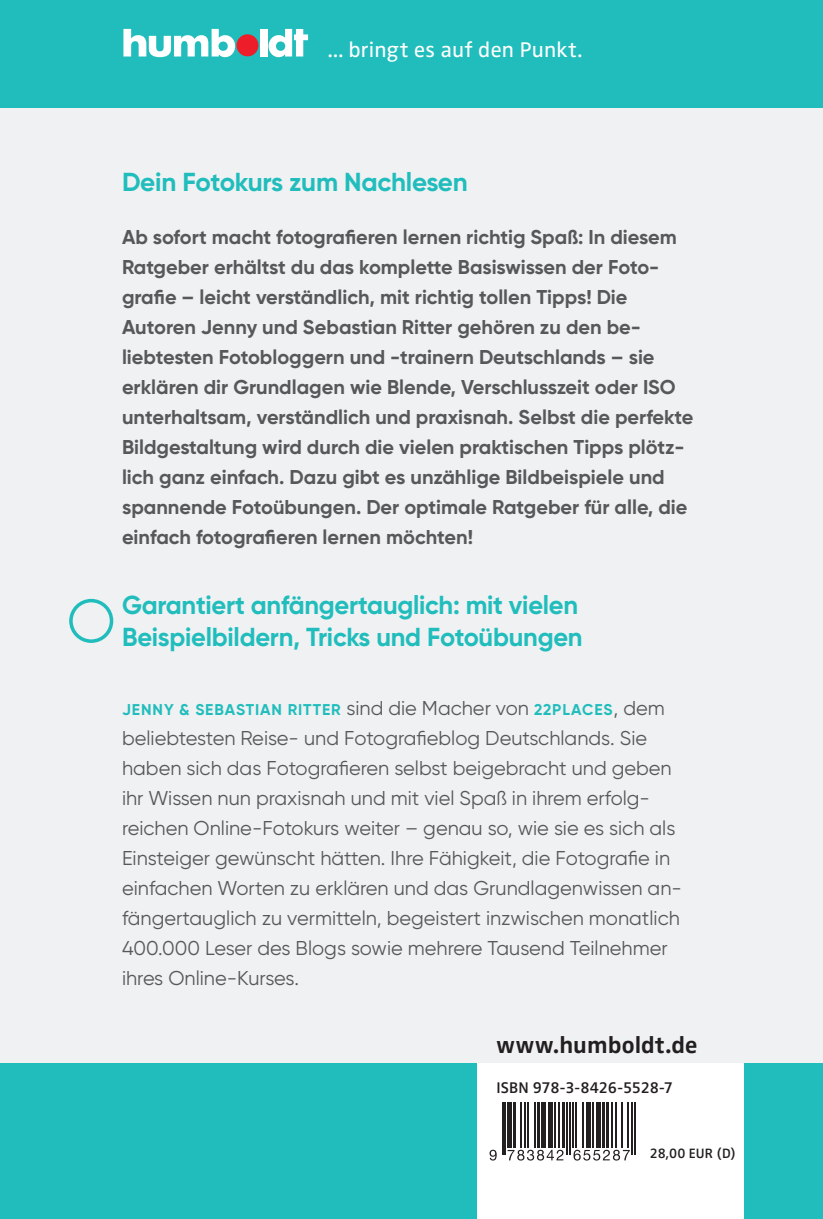
<style>
.page{position:relative;width:823px;height:1219px;background:#fff}
.page>*{position:absolute;margin:0;border:0;box-sizing:border-box;transform-origin:0 0}
._00_U4_Zwischenübers{font:700 26px/31.2px "Gilroy";letter-spacing:-.01em;color:#21bdbd}
._00_U4_Headline{font:700 26px "Gilroy";letter-spacing:-.01em;color:#21bdbd}
._00_U4_www{font:700 24px "Zwo Pro";letter-spacing:.005em;color:#231f20}
._00_U4_Claim{font:22px "Zwo Pro";letter-spacing:.01em;color:#fff}
._00_U4_Fließtext{font:700 20px/30px "Gilroy";color:#57585a}
._00_U4_Autorentext{font:20px/30px "Gilroy";color:#57585a}
.t1{font:600 16px "Zwo Pro";letter-spacing:-.015em;color:#231f20}
._00_U4_Autorentext-2{font:700 15.6px "Gilroy";letter-spacing:.06em;color:#21bdbd}
.t2{font:600 14px "Zwo Pro";letter-spacing:.005em;color:#231f20}
.s1{font-weight:400;font-size:20px;color:#57585a}
</style>
<div class="page">
<div style="left:0;top:0;width:822px;height:1219px;background:#f0f1f2"></div>
<div style="left:0;top:0;width:822px;height:108px;background:#21bdbd"></div>
<div style="left:0;top:1063px;width:822px;height:156px;background:#21bdbd"></div>
<div style="left:476px;top:1063px;width:267px;height:156px;background:#fff"></div>
<svg style="left:69px;top:599px;width:44px;height:44px"></svg>
<div style="left:236px;top:34px;width:22px;height:22px;background:#ee1d2a;border-radius:50%"></div>
<svg style="left:123px;top:29px;width:112px;height:28px"></svg>
<div style="left:260px;top:29px;width:7px;height:27px;background:#fff"></div>
<svg style="left:268px;top:29px;width:40px;height:28px"></svg>
<svg style="left:489px;top:1150px;width:7px;height:10px"></svg>
<hr style="left:501px;top:1102px;width:2px;height:53px;background:#231f20">
<hr style="left:504px;top:1102px;width:2px;height:53px;background:#231f20">
<hr style="left:507px;top:1102px;width:4px;height:46px;background:#231f20">
<hr style="left:512px;top:1102px;width:3px;height:46px;background:#231f20">
<hr style="left:520px;top:1102px;width:1px;height:46px;background:#231f20">
<hr style="left:524px;top:1102px;width:1px;height:46px;background:#231f20">
<hr style="left:527px;top:1102px;width:1px;height:46px;background:#231f20">
<hr style="left:534px;top:1102px;width:1px;height:46px;background:#231f20">
<hr style="left:536px;top:1102px;width:3px;height:46px;background:#231f20">
<hr style="left:541px;top:1102px;width:4px;height:46px;background:#231f20">
<hr style="left:548px;top:1102px;width:4px;height:46px;background:#231f20">
<hr style="left:553px;top:1102px;width:2px;height:46px;background:#231f20">
<svg style="left:507px;top:1150px;width:56px;height:10px"></svg>
<hr style="left:558px;top:1102px;width:1px;height:46px;background:#231f20">
<hr style="left:562px;top:1102px;width:2px;height:46px;background:#231f20">
<hr style="left:566px;top:1102px;width:1px;height:53px;background:#231f20">
<hr style="left:569px;top:1102px;width:1px;height:53px;background:#231f20">
<hr style="left:572px;top:1102px;width:1px;height:46px;background:#231f20">
<hr style="left:574px;top:1102px;width:2px;height:46px;background:#231f20">
<hr style="left:581px;top:1102px;width:2px;height:46px;background:#231f20">
<hr style="left:586px;top:1102px;width:4px;height:46px;background:#231f20">
<hr style="left:591px;top:1102px;width:2px;height:46px;background:#231f20">
<div style="left:595px;top:1102px;width:5px;height:46px;background:#231f20"></div>
<hr style="left:601px;top:1102px;width:3px;height:46px;background:#231f20">
<hr style="left:605px;top:1102px;width:3px;height:46px;background:#231f20">
<hr style="left:611px;top:1102px;width:1px;height:46px;background:#231f20">
<hr style="left:615px;top:1102px;width:1px;height:46px;background:#231f20">
<svg style="left:573px;top:1150px;width:56px;height:10px"></svg>
<hr style="left:621px;top:1102px;width:1px;height:46px;background:#231f20">
<hr style="left:626px;top:1102px;width:2px;height:46px;background:#231f20">
<hr style="left:631px;top:1102px;width:1px;height:53px;background:#231f20">
<hr style="left:633px;top:1102px;width:2px;height:53px;background:#231f20">
<p class="_00_U4_Claim" style="left:327px;top:37px;width:256px">... bringt es auf den Punkt.</p>
<p class="_00_U4_Headline" style="left:122px;top:166px;width:347px">Dein Fotokurs zum Nachlesen</p>
<p class="_00_U4_Fließtext" style="left:122px;top:221px;width:572px">Ab sofort macht fotografieren lernen richtig Spaß: In diesem Ratgeber erhältst du das komplette Basiswissen der Foto&shy;grafie – leicht verständlich, mit richtig tollen Tipps! Die Autoren Jenny und Sebastian Ritter gehören zu den be&shy;liebtesten Fotobloggern und -trainern Deutschlands – sie erklären dir Grundlagen wie Blende, Verschlusszeit oder ISO unterhaltsam, verständlich und praxisnah. Selbst die perfekte Bildgestaltung wird durch die vielen praktischen Tipps plötz&shy;lich ganz einfach. Dazu gibt es unzählige Bildbeispiele und spannende Fotoübungen. Der optimale Ratgeber für alle, die einfach fotografieren lernen möchten!</p>
<p class="_00_U4_Zwischenübers" style="left:122px;top:590px;width:462px">Garantiert anfängertauglich: mit vielen<br>Beispielbildern, Tricks und Fotoübungen</p>
<p class="_00_U4_Autorentext-2" style="left:122px;top:700px;width:544px">JENNY &amp; SEBASTIAN RITTER <span class="s1">sind die Macher von</span> 22PLACES<span class="s1">, dem</span></p>
<p class="_00_U4_Autorentext" style="left:122px;top:723px;width:561px">beliebtesten Reise- und Fotografieblog Deutschlands. Sie haben sich das Fotografieren selbst beigebracht und geben ihr Wissen nun praxisnah und mit viel Spaß in ihrem erfolg&shy;reichen Online-Fotokurs weiter – genau so, wie sie es sich als Einsteiger gewünscht hätten. Ihre Fähigkeit, die Fotografie in einfachen Worten zu erklären und das Grundlagenwissen an&shy;fängertauglich zu vermitteln, begeistert inzwischen monatlich 400.000 Leser des Blogs sowie mehrere Tausend Teilnehmer ihres Online-Kurses.</p>
<p class="_00_U4_www" style="left:496px;top:1031px;width:202px">www.humboldt.de</p>
<p class="t1" style="left:496px;top:1078px;width:178px">ISBN 978-3-8426-5528-7</p>
<p class="t2" style="left:649px;top:1145px;width:88px">28,00 EUR (D)</p>
</div>
